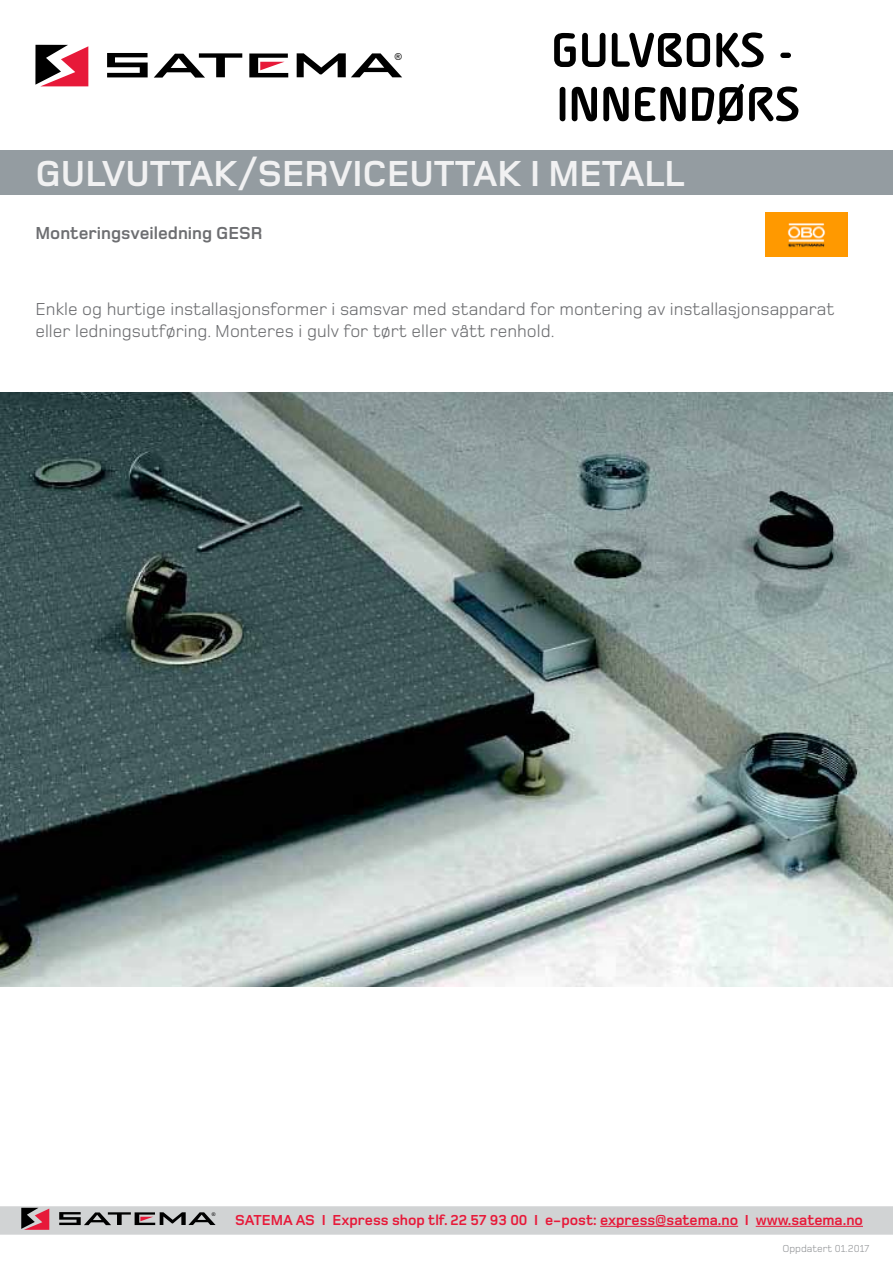
<style>
.page{position:relative;width:893px;height:1263px;background:#fff}
.page>*{position:absolute;margin:0;border:0;box-sizing:border-box;transform-origin:0 0}
.t1{font:700 52.5px/54px "Alega";color:#000}
.t2{font:700 37.5px "Foundry Monoline";color:#f1f1f2}
.t3{font:18px/21.6px "Foundry Monoline";color:#6d6e71}
.t4{font:700 18px "Foundry Monoline";color:#6d6e71}
.t5{font:700 15px "Foundry Monoline";color:#e71939}
.t6{font:10.5px "Foundry Monoline";color:#939598}
.t7{font:9.6px "Arial";color:#000}
.t8{font:5.1px "Arial";color:#000}
</style>
<div class="page">
<svg style="left:35px;top:45px;width:53px;height:41px"></svg>
<svg style="left:107px;top:53px;width:41px;height:24px"></svg>
<svg style="left:154px;top:53px;width:88px;height:25px"></svg>
<svg style="left:297px;top:53px;width:105px;height:24px"></svg>
<svg style="left:249px;top:54px;width:39px;height:23px"></svg>
<svg style="left:0;top:1206px;width:893px;height:29px;background:#c9c8ca"></svg>
<hr style="left:600px;top:1226px;width:138px;height:1px;background:#e71939">
<hr style="left:756px;top:1226px;width:107px;height:1px;background:#e71939">
<div style="left:0;top:150px;width:893px;height:45px;background:#949ca1"></div>
<img style="left:766px;top:213px;width:82px;height:43px">
<img style="left:0;top:393px;width:893px;height:593px">
<h1 class="t1" style="left:551px;top:26px;width:251px">GULVBOKS -<br>INNENDØRS</h1>
<h2 class="t2" style="left:35px;top:153px;width:538px">gulvuttak/se rviceuttak i meta</h2>
<h2 class="t2" style="left:645px;top:153px;width:41px">ll</h2>
<p class="t7" style="left:395px;top:50px;width:9px">®</p>
<p class="t4" style="left:35px;top:224px;width:226px">Monteringsveiledning GESR</p>
<p class="t3" style="left:35px;top:298px;width:801px">Enkle og hurtige installasjonsformer i samsvar med standard for montering av installasjonsapparat eller ledningsutføring. Monteres i gulv for tørt eller vått renhold.</p>
<p class="t8" style="left:212px;top:1210px;width:5px">®</p>
<p class="t5" style="left:235px;top:1212px;width:629px">SATEMA AS I Express shop tlf. 22 57 93 00 I e-post: express@satema.no I www.satema.no</p>
<p class="t6" style="left:782px;top:1243px;width:88px">Oppdatert 01.2017</p>
</div>
